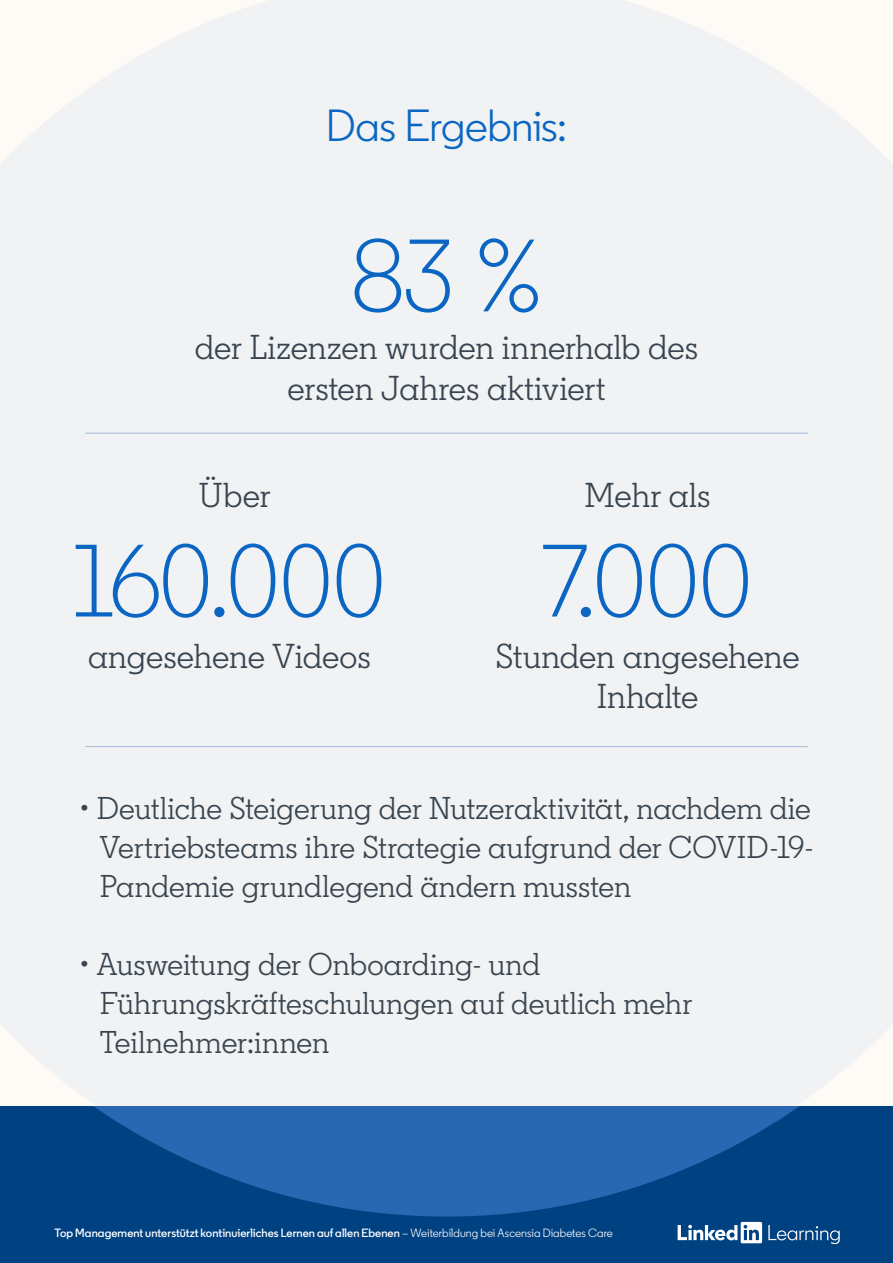
<style>
.page{position:relative;width:893px;height:1263px;background:#fff}
.page>*{position:absolute;margin:0;border:0;box-sizing:border-box;transform-origin:0 0}
.t1{font:300 102.45px "Community";letter-spacing:-.02em;color:#0a66c2}
.t2{font:45px "Community";letter-spacing:-.01em;color:#0a66c2}
.t3{font:34.5px/40.5px "Community Slab";letter-spacing:-.025em;color:#38444f;text-align:center}
.t4{font:31.5px/39px "Community Slab";letter-spacing:-.02em;color:#38444f;text-align:justify}
.t5{font:600 12px "Community";letter-spacing:.005em;color:#fff}
.s1{font-weight:400}
</style>
<div class="page">
<div style="left:0;top:0;width:893px;height:1106px;background:#f0f2f3"></div>
<div style="left:0;top:1106px;width:893px;height:157px;background:#004182"></div>
<svg style="left:94px;top:1106px;width:705px;height:110px;fill:#2867b1"></svg>
<hr style="left:85px;top:433px;width:723px;height:1px;background:#2867b1">
<hr style="left:85px;top:746px;width:723px;height:1px;background:#2867b1">
<svg style="left:678px;top:1222px;width:84px;height:21px"></svg>
<svg style="left:768px;top:1225px;width:72px;height:19px"></svg>
<h2 class="t2" style="left:326px;top:98px;width:242px">Das Ergebnis:</h2>
<h1 class="t1" style="left:350px;top:214px;width:195px">83 %</h1>
<p class="t3" style="left:194px;top:327px;width:506px">der Lizenzen wurden innerhalb des ersten Jahres aktiviert</p>
<p class="t3" style="left:198px;top:475px;width:74px">Über</p>
<p class="t3" style="left:584px;top:475px;width:128px">Mehr als</p>
<h1 class="t1" style="left:72px;top:519px;width:315px">160.000</h1>
<p class="t3" style="left:88px;top:636px;width:285px">angesehene Videos</p>
<h1 class="t1" style="left:542px;top:519px;width:213px">7.000</h1>
<p class="t3" style="left:495px;top:635px;width:306px">Stunden angesehene<br>Inhalte</p>
<p class="t4" style="left:100px;top:788px;width:716px;text-indent:-20px">• Deutliche Steigerung der Nutzeraktivität, nachdem die Vertriebsteams ihre Strategie aufgrund der COVID-19- Pandemie grundlegend ändern mussten</p>
<p class="t4" style="left:100px;top:944px;width:594px;text-align:left;text-indent:-20px">• Ausweitung der Onboarding- und<br>Führungskräfteschulungen auf deutlich mehr<br>Teilnehmer:innen</p>
<p class="t5" style="left:54px;top:1226px;width:560px">Top Management unterstützt kontinuierliches Lernen auf allen Ebenen <span class="s1">– Weiterbildung bei Ascensia Diabetes Care</span></p>
</div>
